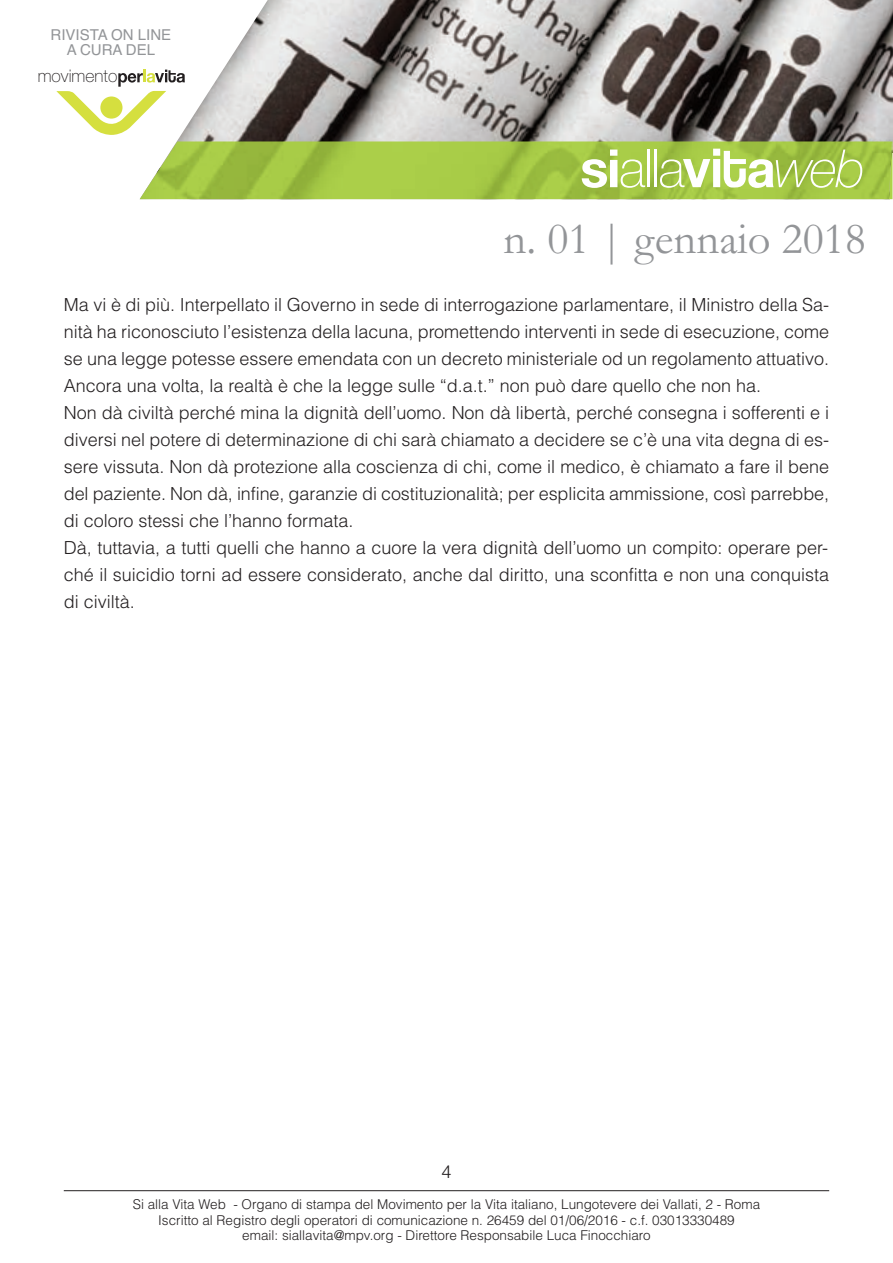
<style>
.page{position:relative;width:893px;height:1263px;background:#fff}
.page>*{position:absolute;margin:0;border:0;box-sizing:border-box;transform-origin:0 0}
.t1{font:100 52.65px "Helvetica Neue";color:#fff}
.t2{font:italic 100 52.65px "Helvetica Neue";color:#fff}
.t3{font:44.85px "Garamond";color:#939598}
.t4{font:300 18px/27px "Helvetica";color:#231f20}
.t5{font:100 17.4px "Helvetica Neue";color:#231f20}
.t6{font:15px/15px "Helvetica";color:#939598;text-align:center}
.t7{font:300 13.5px/15.8px "Helvetica";color:#231f20;text-align:center}
.s1{font-weight:700}
</style>
<div class="page">
<img style="left:143px;top:0;width:750px;height:199px">
<img style="left:140px;top:141px;width:752px;height:58px">
<svg style="left:683px;top:149px;width:91px;height:39px"></svg>
<hr style="left:64px;top:1190px;width:765px;height:1px;background:#231f20">
<svg style="left:56px;top:70px;width:129px;height:65px"></svg>
<p class="t6" style="left:51px;top:27px;width:122px">RIVISTA ON LINE<br>A CURA DEL</p>
<p class="t5" style="left:38px;top:70px;width:81px">movimento</p>
<p class="t1" style="left:580px;top:150px;width:106px"><span class="s1">si</span>alla</p>
<p class="t2" style="left:774px;top:150px;width:92px">web</p>
<p class="t3" style="left:504px;top:211px;width:364px">n. 01 | gennaio 2018</p>
<p class="t4" style="left:64px;top:291px;width:767px">Ma vi è di più. Interpellato il Governo in sede di interrogazione parlamentare, il Ministro della Sa&shy;nità ha riconosciuto l’esistenza della lacuna, promettendo interventi in sede di esecuzione, come se una legge potesse essere emendata con un decreto ministeriale od un regolamento attuativo.<br>Ancora una volta, la realtà è che la legge sulle “d.a.t.” non può dare quello che non ha.<br>Non dà civiltà perché mina la dignità dell’uomo. Non dà libertà, perché consegna i sofferenti e i diversi nel potere di determinazione di chi sarà chiamato a decidere se c’è una vita degna di es&shy;sere vissuta. Non dà protezione alla coscienza di chi, come il medico, è chiamato a fare il bene del paziente. Non dà, infine, garanzie di costituzionalità; per esplicita ammissione, così parrebbe, di coloro stessi che l’hanno formata.<br>Dà, tuttavia, a tutti quelli che hanno a cuore la vera dignità dell’uomo un compito: operare per&shy;ché il suicidio torni ad essere considerato, anche dal diritto, una sconfitta e non una conquista di civiltà.</p>
<p class="t4" style="left:441px;top:1158px;width:12px">4</p>
<p class="t7" style="left:133px;top:1196px;width:629px">Si alla Vita Web - Organo di stampa del Movimento per la Vita italiano, Lungotevere dei Vallati, 2 - Roma<br>Iscritto al Registro degli operatori di comunicazione n. 26459 del 01/06/2016 - c.f. 03013330489<br>email: siallavita@mpv.org - Direttore Responsabile Luca Finocchiaro</p>
</div>
